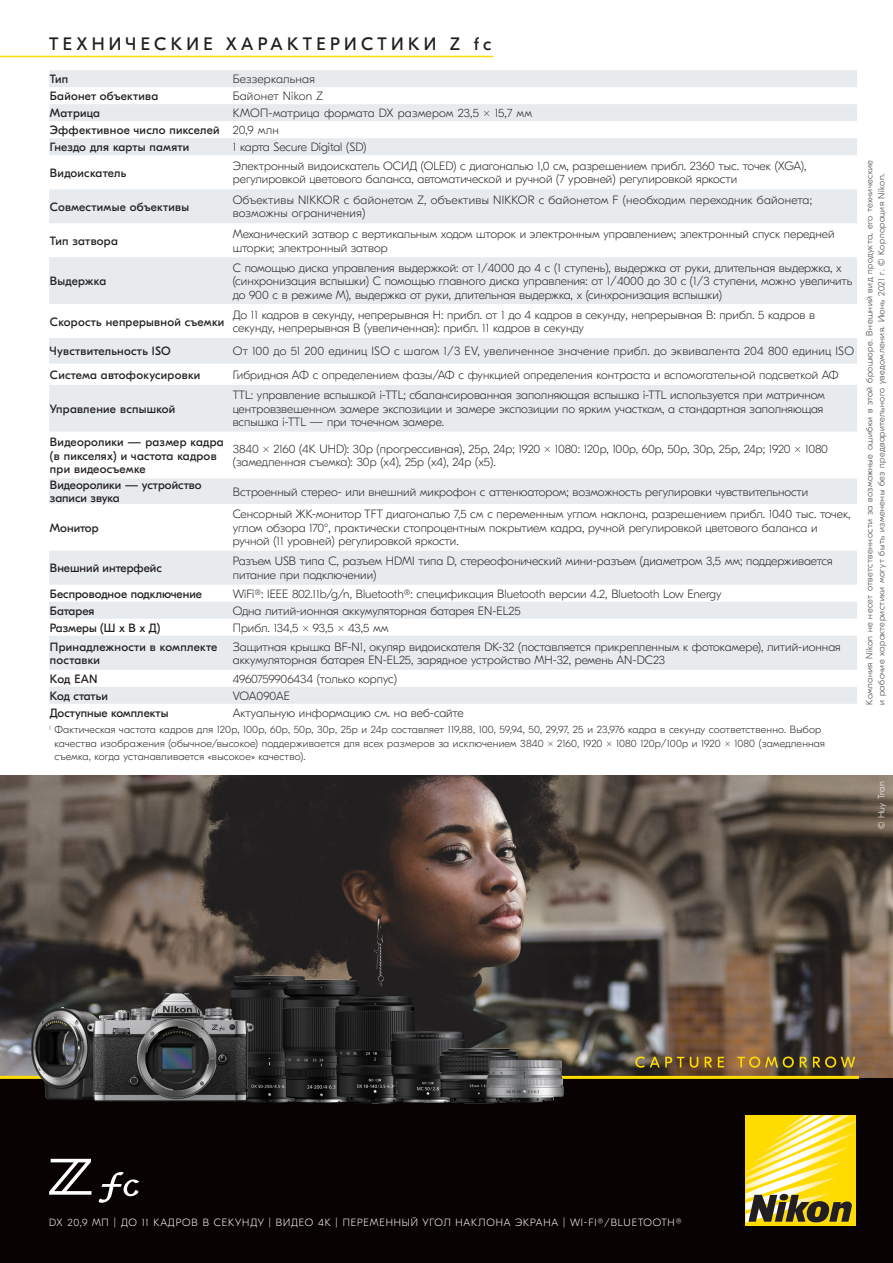
<style>
.page{position:relative;width:893px;height:1263px;background:#fff}
.page>*{position:absolute;margin:0;border:0;box-sizing:border-box;transform-origin:0 0}
.t1{font:18px "GT Eesti Pro Display";letter-spacing:.24em;color:#231f20}
.t2{font:100 12px/13.5px "GT Eesti Pro Display";color:#231f20}
.t3{font:12px/13.5px "GT Eesti Pro Display";letter-spacing:.02em;color:#231f20}
.t4{font:100 12px/13.5px "GT Eesti Pro Display";letter-spacing:.02em;color:#231f20}
.t5{font:12px/13.5px "GT Eesti Pro Display";color:#231f20}
.t6{font:100 10.5px/13.5px "GT Eesti Pro Display";letter-spacing:.02em;color:#231f20}
.t7{font:100 10.5px "GT Eesti Pro Display";letter-spacing:.08em;color:#fff}
.t8{font:100 9px/12px "GT Eesti Pro Display";letter-spacing:.05em;color:#333233}
.t9{font:100 9px "GT Eesti Pro Display";letter-spacing:.045em;color:#fff}
</style>
<div class="page">
<div style="left:0;top:1076px;width:893px;height:187px;background:#080302"></div>
<img style="left:0;top:775px;width:893px;height:302px">
<div style="left:745px;top:1115px;width:111px;height:111px;background:#ffdc01"></div>
<svg style="left:745px;top:1115px;width:111px;height:108px"></svg>
<hr style="left:0;top:1076px;width:859px;height:3px;background:#ffdc01">
<svg style="left:49px;top:1159px;width:90px;height:44px"></svg>
<svg style="left:49px;top:70px;width:808px;height:634px;fill:#e8ecef"></svg>
<hr style="left:0;top:56px;width:493px;height:1px;background:#ffdc01">
<svg style="left:635px;top:1056px;width:49px;height:12px"></svg>
<svg style="left:690px;top:1057px;width:8px;height:11px"></svg>
<svg style="left:705px;top:1057px;width:7px;height:10px"></svg>
<svg style="left:718px;top:1057px;width:6px;height:10px"></svg>
<svg style="left:737px;top:1056px;width:57px;height:12px"></svg>
<svg style="left:800px;top:1057px;width:7px;height:10px"></svg>
<svg style="left:813px;top:1056px;width:42px;height:12px"></svg>
<img style="left:21px;top:978px;width:98px;height:124px">
<img style="left:229px;top:976px;width:81px;height:126px">
<img style="left:87px;top:993px;width:167px;height:108px">
<img style="left:282px;top:980px;width:78px;height:122px">
<img style="left:320px;top:983px;width:108px;height:121px">
<img style="left:391px;top:1031px;width:74px;height:71px">
<img style="left:439px;top:1048px;width:80px;height:55px">
<img style="left:486px;top:1060px;width:77px;height:42px">
<p class="t1" style="left:49px;top:34px;width:444px">ТЕХНИЧЕСКИЕ ХАРАКТЕРИСТИКИ Z fc</p>
<p class="t3" style="left:50px;top:73px;width:20px">Тип</p>
<p class="t4" style="left:233px;top:73px;width:84px">Беззеркальная</p>
<p class="t3" style="left:50px;top:90px;width:110px">Байонет объектива</p>
<p class="t4" style="left:233px;top:90px;width:91px">Байонет Nikon Z</p>
<p class="t3" style="left:50px;top:107px;width:51px">Матрица</p>
<p class="t2" style="left:233px;top:107px;width:301px">КМОП-матрица формата DX размером 23,5 x 15,7 мм</p>
<p class="t3" style="left:50px;top:124px;width:171px">Эффективное число пикселей</p>
<p class="t2" style="left:233px;top:124px;width:48px">20,9 млн</p>
<p class="t3" style="left:50px;top:141px;width:141px">Гнездо для карты памяти</p>
<p class="t2" style="left:233px;top:141px;width:135px">1 карта Secure Digital (SD)</p>
<p class="t3" style="left:50px;top:166px;width:78px">Видоискатель</p>
<p class="t2" style="left:233px;top:159px;width:575px">Электронный видоискатель ОСИД (OLED) с диагональю 1,0 см, разрешением прибл. 2360 тыс. точек (XGA), регулировкой цветового баланса, автоматической и ручной (7 уровней) регулировкой яркости</p>
<p class="t3" style="left:50px;top:200px;width:141px">Совместимые объективы</p>
<p class="t4" style="left:233px;top:193px;width:581px">Объективы NIKKOR с байонетом Z, объективы NIKKOR с байонетом F (необходим переходник байонета; возможны ограничения)</p>
<p class="t3" style="left:50px;top:234px;width:69px">Тип затвора</p>
<p class="t2" style="left:233px;top:227px;width:603px">Механический затвор с вертикальным ходом шторок и электронным управлением; электронный спуск передней шторки; электронный затвор</p>
<p class="t3" style="left:50px;top:275px;width:58px">Выдержка</p>
<p class="t2" style="left:233px;top:261px;width:621px">С помощью диска управления выдержкой: от 1/4000 до 4 с (1 ступень), выдержка от руки, длительная выдержка, x (синхронизация вспышки) С помощью главного диска управления: от 1/4000 до 30 с (1/3 ступени, можно увеличить до 900 с в режиме M), выдержка от руки, длительная выдержка, x (синхронизация вспышки)</p>
<p class="t3" style="left:50px;top:315px;width:176px">Скорость непрерывной съемки</p>
<p class="t2" style="left:233px;top:308px;width:584px">До 11 кадров в секунду, непрерывная Н: прибл. от 1 до 4 кадров в секунду, непрерывная В: прибл. 5 кадров в секунду, непрерывная В (увеличенная): прибл. 11 кадров в секунду</p>
<p class="t3" style="left:50px;top:345px;width:122px">Чувствительность ISO</p>
<p class="t4" style="left:233px;top:345px;width:623px">От 100 до 51 200 единиц ISO с шагом 1/3 EV, увеличенное значение прибл. до эквивалента 204 800 единиц ISO</p>
<p class="t3" style="left:50px;top:368px;width:152px">Система автофокусировки</p>
<p class="t2" style="left:233px;top:368px;width:607px">Гибридная АФ с определением фазы/АФ с функцией определения контраста и вспомогательной подсветкой АФ</p>
<p class="t3" style="left:50px;top:402px;width:127px">Управление вспышкой</p>
<p class="t2" style="left:233px;top:389px;width:593px;text-align:justify">TTL: управление вспышкой i-TTL; сбалансированная заполняющая вспышка i-TTL используется при матричном центровзвешенном замере экспозиции и замере экспозиции по ярким участкам, а стандартная заполняющая вспышка i-TTL — при точечном замере.</p>
<p class="t3" style="left:50px;top:435px;width:175px">Видеоролики — размер кадра (в пикселях) и частота кадров при видеосъемке</p>
<p class="t2" style="left:233px;top:442px;width:597px">3840 x 2160 (4K UHD): 30p (прогрессивная), 25p, 24p; 1920 x 1080: 120p, 100p, 60p, 50p, 30p, 25p, 24p; 1920 x 1080 (замедленная съемка): 30p (x4), 25p (x4), 24p (x5).</p>
<p class="t5" style="left:50px;top:478px;width:153px">Видеоролики — устройство записи звука</p>
<p class="t2" style="left:233px;top:485px;width:577px">Встроенный стерео- или внешний микрофон с аттенюатором; возможность регулировки чувствительности</p>
<p class="t5" style="left:50px;top:521px;width:50px">Монитор</p>
<p class="t2" style="left:233px;top:508px;width:619px">Сенсорный ЖК-монитор TFT диагональю 7,5 см с переменным углом наклона, разрешением прибл. 1040 тыс. точек, углом обзора 170°, практически стопроцентным покрытием кадра, ручной регулировкой цветового баланса и ручной (11 уровней) регулировкой яркости.</p>
<p class="t5" style="left:50px;top:562px;width:114px">Внешний интерфейс</p>
<p class="t2" style="left:233px;top:555px;width:601px">Разъем USB типа C, разъем HDMI типа D, стереофонический мини-разъем (диаметром 3,5 мм; поддерживается питание при подключении)</p>
<p class="t5" style="left:50px;top:587px;width:154px">Беспроводное подключение</p>
<p class="t2" style="left:233px;top:587px;width:490px">WiFi®: IEEE 802.11b/g/n, Bluetooth®: спецификация Bluetooth версии 4.2, Bluetooth Low Energy</p>
<p class="t5" style="left:50px;top:604px;width:46px">Батарея</p>
<p class="t2" style="left:233px;top:604px;width:289px">Одна литий-ионная аккумуляторная батарея EN-EL25</p>
<p class="t5" style="left:50px;top:621px;width:112px">Размеры (Ш х В х Д)</p>
<p class="t2" style="left:233px;top:621px;width:157px">Прибл. 134,5 x 93,5 x 43,5 мм</p>
<p class="t3" style="left:50px;top:640px;width:169px">Принадлежности в комплекте поставки</p>
<p class="t2" style="left:233px;top:640px;width:609px">Защитная крышка BF-N1, окуляр видоискателя DK-32 (поставляется прикрепленным к фотокамере), литий-ионная аккумуляторная батарея EN-EL25, зарядное устройство MH-32, ремень AN-DC23</p>
<p class="t3" style="left:50px;top:672px;width:49px">Код EAN</p>
<p class="t2" style="left:233px;top:672px;width:166px">4960759906434 (только корпус)</p>
<p class="t5" style="left:50px;top:689px;width:59px">Код статьи</p>
<p class="t2" style="left:233px;top:689px;width:59px">VOA090AE</p>
<p class="t5" style="left:50px;top:706px;width:120px">Доступные комплекты</p>
<p class="t2" style="left:233px;top:706px;width:232px">Актуальную информацию см. на веб-сайте</p>
<p class="t6" style="left:54px;top:723px;width:772px;text-indent:-5px"><sup>1</sup> Фактическая частота кадров для 120p, 100p, 60p, 50p, 30p, 25p и 24p составляет 119,88, 100, 59,94, 50, 29,97, 25 и 23,976 кадра в секунду соответственно. Выбор качества изображения (обычное/высокое) поддерживается для всех размеров за исключением 3840 x 2160, 1920 x 1080 120p/100p и 1920 x 1080 (замедленная съемка, когда устанавливается «высокое» качество).</p>
<p class="t8" style="left:864px;top:705px;width:546px;rotate:-90deg">Компания Nikon не несет ответственности за возможные ошибки в этой брошюре. Внешний вид продукта, его технические и рабочие характеристики могут быть изменены без предварительного уведомления. Июнь 2021 г. © Корпорация Nikon.</p>
<p class="t9" style="left:876px;top:829px;width:49px;rotate:-90deg">© Huy Tran</p>
<p class="t7" style="left:49px;top:1217px;width:634px">DX 20,9 МП | ДО 11 КАДРОВ В СЕКУНДУ | ВИДЕО 4K | ПЕРЕМЕННЫЙ УГОЛ НАКЛОНА ЭКРАНА | WI-FI®/BLUETOOTH®</p>
</div>
